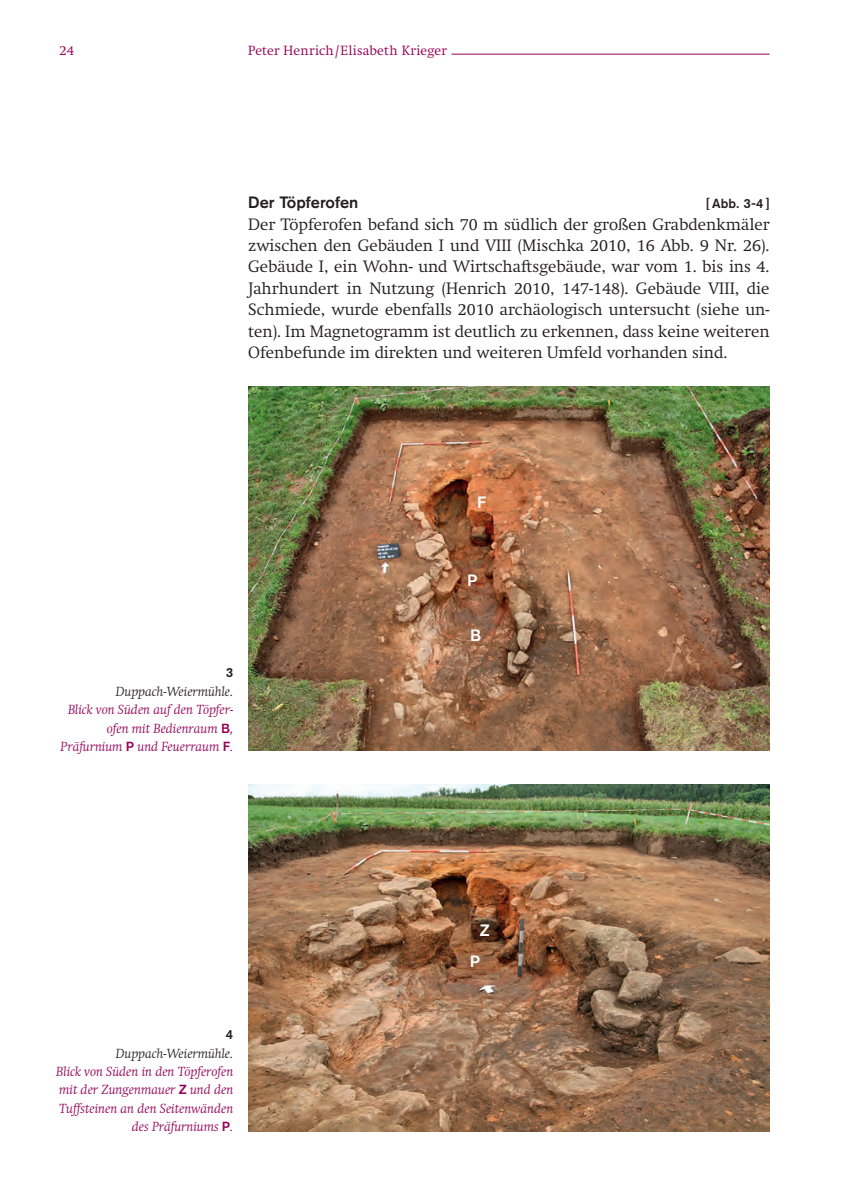
<style>
.page{position:relative;width:844px;height:1191px;background:#fff}
.page>*{position:absolute;margin:0;border:0;box-sizing:border-box;transform-origin:0 0}
.t1{font:300 16.28px/21.3px "Swift";color:#231f20;text-align:justify}
.t2{font:500 16.28px "Akzidenz Grotesk Std";color:#231f20}
.t3{font:500 16.28px "Akzidenz Grotesk Std";color:#fff}
.t4{font:italic 300 13.12px/18.4px "Swift";color:#950058;text-align:right}
.t5{font:italic 300 13.12px "Swift";color:#231f20}
.t6{font:300 13.12px "Swift";letter-spacing:.015em;color:#950058}
.t7{font:500 13.12px "Akzidenz Grotesk Std";color:#231f20}
.s1{font-family:"Akzidenz Grotesk Std";font-weight:500;font-style:normal}
</style>
<div class="page">
<hr style="left:451px;top:54px;width:318px;height:1px;background:#950058">
<img style="left:248px;top:387px;width:521px;height:364px">
<img style="left:248px;top:784px;width:521px;height:347px">
<p class="t6" style="left:60px;top:42px;width:16px">24</p>
<p class="t6" style="left:248px;top:42px;width:200px">Peter Henrich/Elisabeth Krieger</p>
<p class="t2" style="left:248px;top:192px;width:112px">Der Töpferofen</p>
<p class="t7" style="left:706px;top:195px;width:65px">[Abb. 3-4 ]</p>
<p class="t1" style="left:248px;top:213px;width:522px">Der Töpferofen befand sich 70 m südlich der großen Grabdenkmäler zwischen den Gebäuden I und VIII (Mischka 2010, 16 Abb. 9 Nr. 26).<br>Gebäude I, ein Wohn- und Wirtschaftsgebäude, war vom 1. bis ins 4.<br>Jahrhundert in Nutzung (Henrich 2010, 147-148). Gebäude VIII, die Schmiede, wurde ebenfalls 2010 archäologisch untersucht (siehe un&shy;ten). Im Magnetogramm ist deutlich zu erkennen, dass keine weiteren Ofenbefunde im direkten und weiteren Umfeld vorhanden sind.</p>
<p class="t3" style="left:477px;top:492px;width:11px">F</p>
<p class="t3" style="left:467px;top:570px;width:12px">P</p>
<p class="t7" style="left:226px;top:665px;width:9px">3</p>
<p class="t5" style="left:116px;top:683px;width:119px">Duppach-Weiermühle.</p>
<p class="t4" style="left:61px;top:700px;width:174px">Blick von Süden auf den Töpfer&shy;ofen mit Bedienraum <span class="s1">B</span>,<br>Präfurnium <span class="s1">P</span> und Feuerraum <span class="s1">F</span>.</p>
<p class="t7" style="left:226px;top:1026px;width:9px">4</p>
<p class="t5" style="left:116px;top:1045px;width:119px">Duppach-Weiermühle.</p>
<p class="t4" style="left:56px;top:1062px;width:178px">Blick von Süden in den Töpferofen mit der Zungenmauer <span class="s1">Z</span> und den<br>Tuffsteinen an den Seitenwänden des Präfurniums <span class="s1">P</span>.</p>
<p class="t3" style="left:470px;top:625px;width:13px">B</p>
<p class="t3" style="left:479px;top:920px;width:11px">Z</p>
<p class="t3" style="left:470px;top:951px;width:12px">P</p>
</div>
